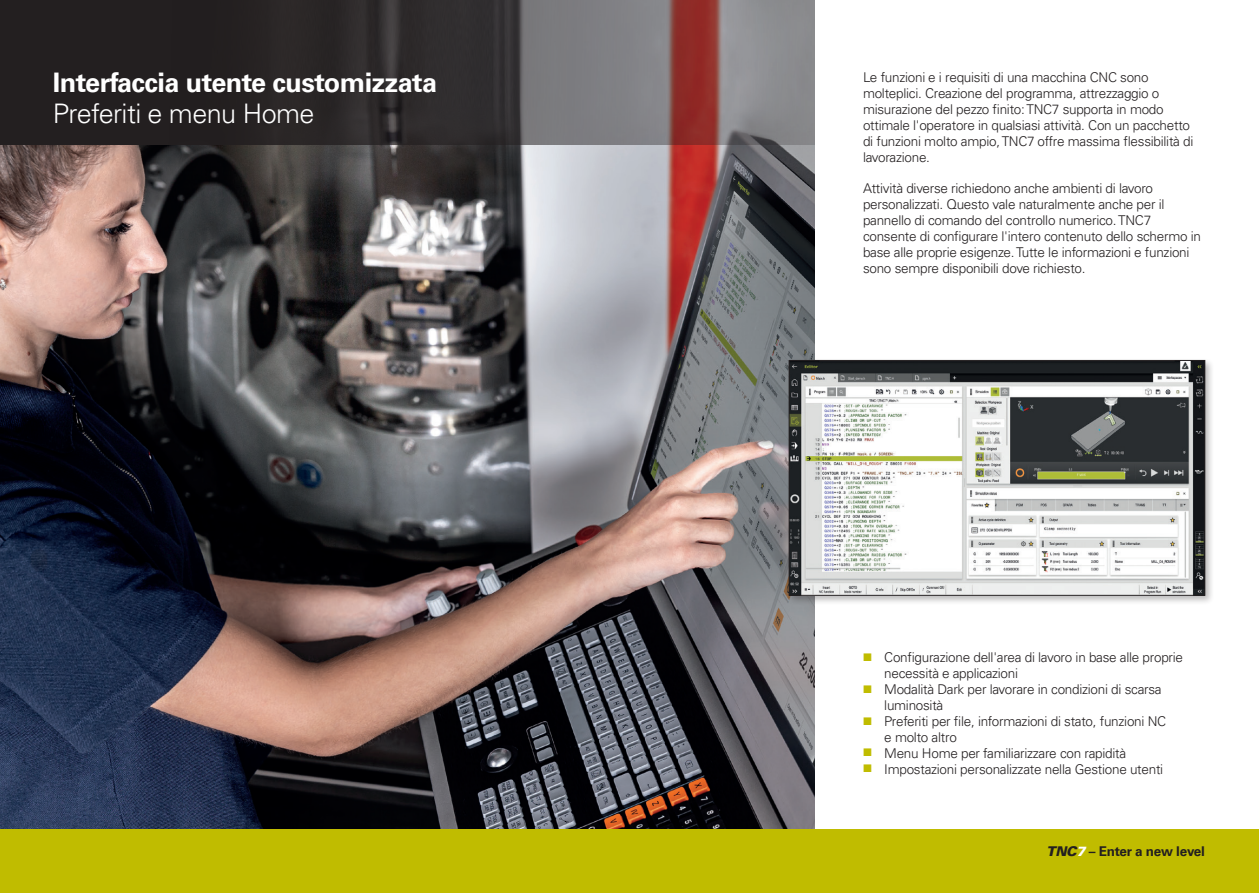
<style>
.page{position:relative;width:1259px;height:893px;background:#fff}
.page>*{position:absolute;margin:0;border:0;box-sizing:border-box;transform-origin:0 0}
.t1{font:700 27px "Univers LT Pro 65";letter-spacing:-.02em;color:#fff}
.t2{font:300 27px "Univers LT Pro 45";letter-spacing:-.02em;color:#fff}
.t3{font:300 13.5px/15.9px "Univers LT Pro 45";letter-spacing:-.02em;color:#231f20}
.t4{font:700 13.5px "Univers LT Pro 65";letter-spacing:-.02em;color:#231f20}
.s1{font-family:"Univers LT Pro 75";font-weight:900;font-style:italic}
.s2{font-family:"Univers LT Pro 75";font-weight:900;font-style:italic;color:#fff}
</style>
<div class="page">
<img style="left:0;top:144px;width:814px;height:685px">
<svg style="left:0;top:0;width:814px;height:144px;background:#4a4243"></svg>
<div style="left:786px;top:358px;width:429px;height:247px;background:#231f20;opacity:.3"></div>
<img style="left:791px;top:362px;width:412px;height:231px">
<div style="left:789px;top:360px;width:416px;height:235px;border:1px solid #231f20"></div>
<div style="left:0;top:829px;width:642px;height:64px;background:#c0bc00"></div>
<div style="left:617px;top:829px;width:642px;height:64px;background:#c0bc00"></div>
<h1 class="t1" style="left:53px;top:63px;width:386px">Interfaccia utente customizzata</h1>
<h1 class="t2" style="left:53px;top:96px;width:263px">Preferiti e menu Home</h1>
<p class="t3" style="left:863px;top:69px;width:332px">Le funzioni e i requisiti di una macchina CNC sono molteplici. Creazione del programma, attrezzaggio o misurazione del pezzo finito: TNC7 supporta in modo ottimale l'operatore in qualsiasi attività. Con un pacchetto di funzioni molto ampio, TNC7 offre massima flessibilità di lavorazione.</p>
<p class="t3" style="left:863px;top:180px;width:339px">Attività diverse richiedono anche ambienti di lavoro personalizzati. Questo vale naturalmente anche per il pannello di comando del controllo numerico. TNC7 consente di configurare l'intero contenuto dello schermo in base alle proprie esigenze. Tutte le informazioni e funzioni sono sempre disponibili dove richiesto.</p>
<p class="t3" style="left:884px;top:649px;width:300px">Configurazione dell'area di lavoro in base alle proprie necessità e applicazioni<br>Modalità Dark per lavorare in condizioni di scarsa luminosità<br>Preferiti per file, informazioni di stato, funzioni NC<br>e molto altro<br>Menu Home per familiarizzare con rapidità Impostazioni personalizzate nella Gestione utenti</p>
<p class="t4" style="left:1046px;top:842px;width:160px"><span class="s1">TNC</span><span class="s2">7</span> – Enter a new level</p>
</div>
